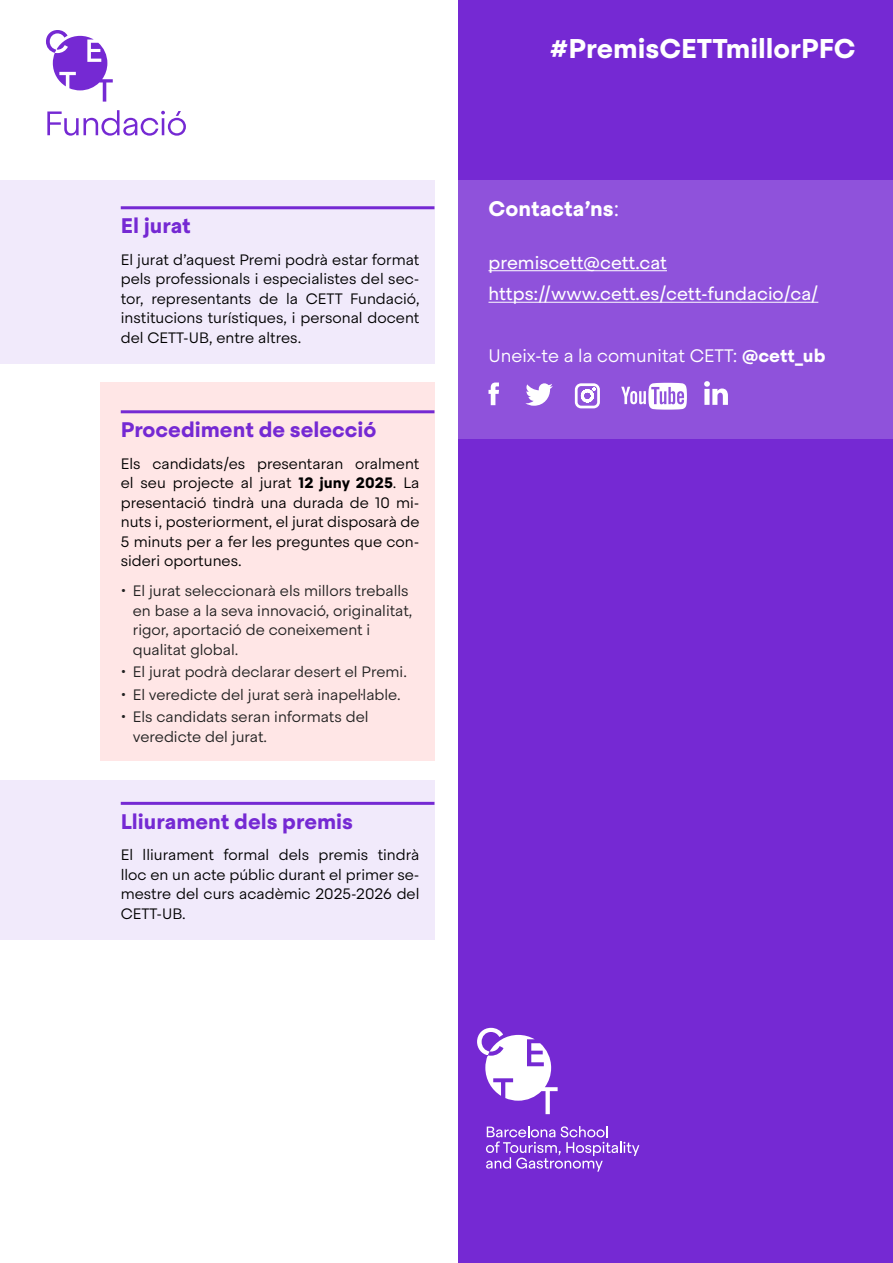
<style>
.page{position:relative;width:893px;height:1263px;background:#fff}
.page>*{position:absolute;margin:0;border:0;box-sizing:border-box;transform-origin:0 0}
.Subtítol{font:700 27px "Steradian";color:#fff}
.Títol{font:700 21px "Steradian";color:#7529d3}
.Text{font:700 21px "Steradian";color:#fff}
.Text-2{font:18px "Steradian";color:#fff}
.Text-3{font:300 18px "Steradian";color:#fff}
.Text-4{font:300 15px/19.5px "Steradian";color:#000;text-align:justify}
.t1{font:300 15px/19.5px "Steradian";color:#222}
.s1{font-weight:700}
.s2{font-weight:300}
</style>
<div class="page">
<div style="left:0;top:180px;width:434px;height:183px;background:#f1eafb"></div>
<div style="left:100px;top:383px;width:334px;height:378px;background:#ffe6e6"></div>
<div style="left:0;top:780px;width:434px;height:159px;background:#f1eafb"></div>
<div style="left:458px;top:0;width:435px;height:1263px;background:#7529d3"></div>
<svg style="left:47px;top:110px;width:139px;height:26px"></svg>
<svg style="left:46px;top:30px;width:67px;height:72px"></svg>
<hr style="left:121px;top:206px;width:313px;height:3px;background:#7529d3">
<hr style="left:121px;top:410px;width:313px;height:3px;background:#7529d3">
<hr style="left:121px;top:802px;width:313px;height:3px;background:#7529d3">
<div style="left:458px;top:180px;width:435px;height:258px;background:#8f52db"></div>
<hr style="left:488px;top:270px;width:179px;height:1px;background:#fff">
<hr style="left:488px;top:302px;width:330px;height:1px;background:#fff">
<svg style="left:488px;top:382px;width:11px;height:23px"></svg>
<svg style="left:525px;top:383px;width:28px;height:23px"></svg>
<svg style="left:575px;top:383px;width:25px;height:25px"></svg>
<svg style="left:621px;top:383px;width:66px;height:27px"></svg>
<svg style="left:704px;top:381px;width:24px;height:24px"></svg>
<svg style="left:486px;top:1126px;width:153px;height:46px"></svg>
<svg style="left:477px;top:1028px;width:81px;height:86px"></svg>
<p class="Títol" style="left:121px;top:213px;width:72px">El jurat</p>
<p class="Text-4" style="left:121px;top:250px;width:300px">El jurat d’aquest Premi podrà estar format pels professionals i especialistes del sec&shy;tor, representants de la CETT Fundació, institucions turístiques, i personal docent del CETT-UB, entre altres.</p>
<p class="Títol" style="left:121px;top:417px;width:257px">Procediment de selecció</p>
<p class="Text-4" style="left:121px;top:454px;width:300px">Els candidats/es presentaran oralment el seu projecte al jurat <span class="s1">12 juny 2025</span>. La presentació tindrà una durada de 10 mi&shy;nuts i, posteriorment, el jurat disposarà de 5 minuts per a fer les preguntes que con&shy;sideri oportunes.</p>
<p class="t1" style="left:133px;top:581px;width:281px;text-indent:-12px">• El jurat seleccionarà els millors treballs en base a la seva innovació, originalitat, rigor, aportació de coneixement i qualitat global.</p>
<p class="t1" style="left:121px;top:662px;width:288px">• El jurat podrà declarar desert el Premi.</p>
<p class="t1" style="left:121px;top:685px;width:281px">• El veredicte del jurat serà inapel·lable.</p>
<p class="t1" style="left:133px;top:707px;width:237px;text-indent:-12px">• Els candidats seran informats del veredicte del jurat.</p>
<p class="Títol" style="left:121px;top:808px;width:234px">Lliurament dels premis</p>
<p class="Text-4" style="left:121px;top:845px;width:300px">El lliurament formal dels premis tindrà lloc en un acte públic durant el primer se&shy;mestre del curs acadèmic 2025-2026 del CETT-UB.</p>
<p class="Subtítol" style="left:550px;top:32px;width:307px">#PremisCETTmillorPFC</p>
<p class="Text" style="left:488px;top:196px;width:132px">Contacta’ns<span class="s2">:</span></p>
<p class="Text-2" style="left:488px;top:252px;width:180px">premiscett@cett.cat</p>
<p class="Text-2" style="left:488px;top:283px;width:331px">https://www.cett.es/cett-fundacio/ca/</p>
<p class="Text-3" style="left:488px;top:345px;width:338px">Uneix-te a la comunitat CETT: <span class="s1">@cett_ub</span></p>
</div>
